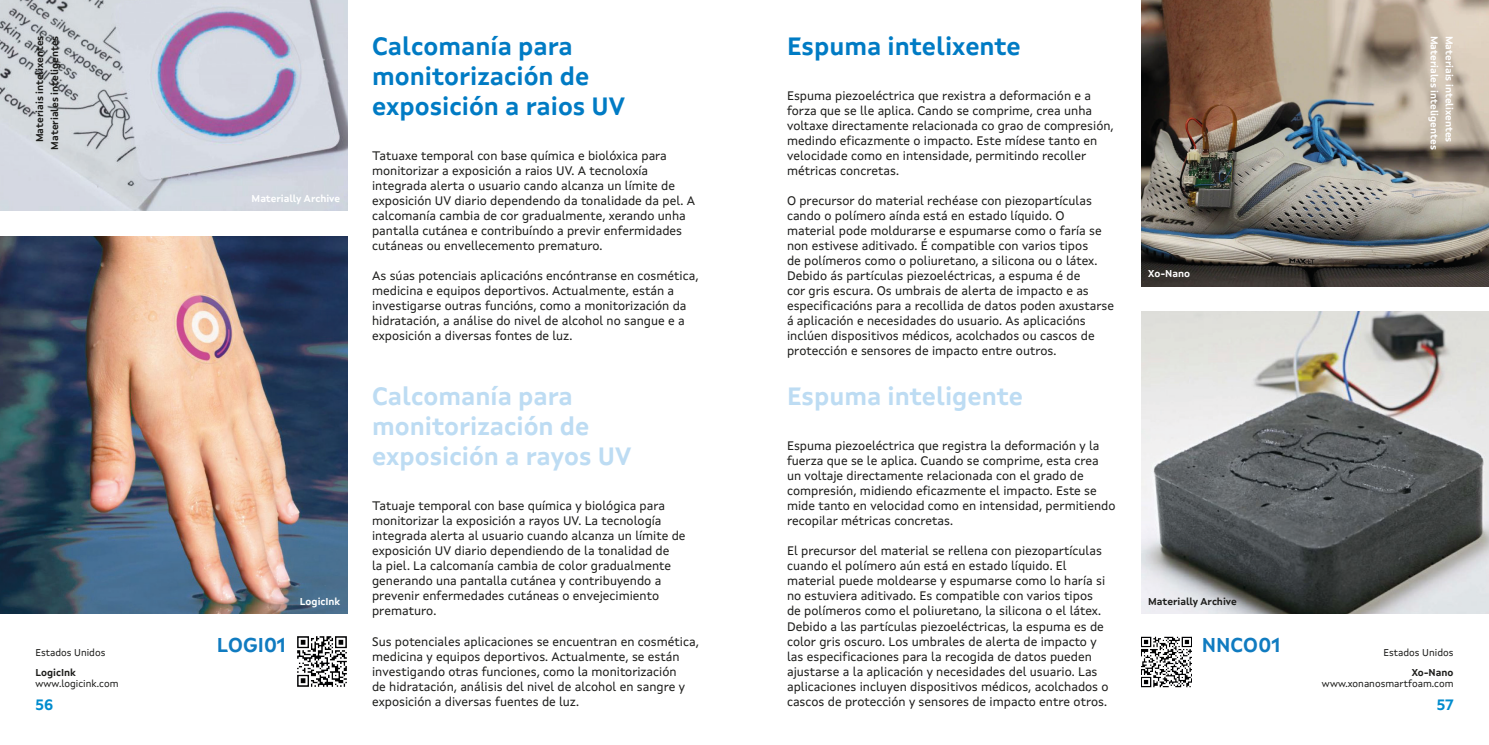
<style>
.page{position:relative;width:1489px;height:745px;background:#fff}
.page>*{position:absolute;margin:0;border:0;box-sizing:border-box;transform-origin:0 0}
.Título_mat_GAL{font:700 25px/30px "Xunta Sans";color:#007bc4}
.Título_mat_ES{font:700 25px/30px "Xunta Sans";color:#bddcf3}
.t1{font:700 20px "Xunta Sans";color:#107bc0}
.t2{font:700 15px "Xunta Sans";color:#008cce}
.t3{font:12.5px/15px "Xunta Sans";color:#1d1d1b}
.t4{font:700 10px "Xunta Sans";color:#fff}
.t5{font:700 10px "Xunta Sans";color:#1d1d1b}
.t6{font:10px "Xunta Sans";color:#1d1d1b}
</style>
<div class="page">
<img style="left:297px;top:636px;width:50px;height:50px">
<img style="left:0;top:236px;width:347px;height:377px">
<img style="left:0;top:0;width:347px;height:210px">
<img style="left:1141px;top:636px;width:50px;height:50px">
<img style="left:1141px;top:0;width:347px;height:286px">
<img style="left:1141px;top:311px;width:347px;height:302px">
<p class="t5" style="left:34px;top:142px;width:108px;rotate:-90deg">Materiais intelixentes</p>
<p class="t5" style="left:49px;top:149px;width:115px;rotate:-90deg">Materiales inteligentes</p>
<p class="t4" style="left:252px;top:192px;width:90px">Materially Archive</p>
<p class="Título_mat_GAL" style="left:372px;top:31px;width:254px">Calcomanía para monitorización de exposición a raios UV</p>
<p class="t3" style="left:372px;top:148px;width:324px">Tatuaxe temporal con base química e biolóxica para monitorizar a exposición a raios UV. A tecnoloxía integrada alerta o usuario cando alcanza un límite de exposición UV diario dependendo da tonalidade da pel. A calcomanía cambia de cor gradualmente, xerando unha pantalla cutánea e contribuíndo a previr enfermidades cutáneas ou envellecemento prematuro.</p>
<p class="t3" style="left:372px;top:268px;width:328px">As súas potenciais aplicacións encóntranse en cosmética, medicina e equipos deportivos. Actualmente, están a investigarse outras funcións, como a monitorización da hidratación, a análise do nivel de alcohol no sangue e a exposición a diversas fontes de luz.</p>
<p class="Título_mat_GAL" style="left:787px;top:31px;width:235px">Espuma intelixente</p>
<p class="t3" style="left:787px;top:88px;width:328px">Espuma piezoeléctrica que rexistra a deformación e a forza que se lle aplica. Cando se comprime, crea unha voltaxe directamente relacionada co grao de compresión, medindo eficazmente o impacto. Este mídese tanto en velocidade como en intensidade, permitindo recoller métricas concretas.</p>
<p class="t3" style="left:787px;top:193px;width:329px">O precursor do material rechéase con piezopartículas cando o polímero aínda está en estado líquido. O material pode moldurarse e espumarse como o faría se non estivese aditivado. É compatible con varios tipos<br>de polímeros como o poliuretano, a silicona ou o látex.<br>Debido ás partículas piezoeléctricas, a espuma é de<br>cor gris escura. Os umbrais de alerta de impacto e as especificacións para a recollida de datos poden axustarse á aplicación e necesidades do usuario. As aplicacións inclúen dispositivos médicos, acolchados ou cascos de protección e sensores de impacto entre outros.</p>
<p class="t4" style="left:1148px;top:268px;width:43px">Xo-Nano</p>
<p class="t4" style="left:1440px;top:36px;width:115px;rotate:90deg">Materiales inteligentes</p>
<p class="t4" style="left:1455px;top:36px;width:108px;rotate:90deg">Materiais intelixentes</p>
<p class="Título_mat_ES" style="left:372px;top:381px;width:260px">Calcomanía para monitorización de exposición a rayos UV</p>
<p class="t3" style="left:372px;top:498px;width:315px">Tatuaje temporal con base química y biológica para monitorizar la exposición a rayos UV. La tecnología integrada alerta al usuario cuando alcanza un límite de exposición UV diario dependiendo de la tonalidad de<br>la piel. La calcomanía cambia de color gradualmente generando una pantalla cutánea y contribuyendo a prevenir enfermedades cutáneas o envejecimiento prematuro.</p>
<p class="t3" style="left:372px;top:633px;width:328px">Sus potenciales aplicaciones se encuentran en cosmética, medicina y equipos deportivos. Actualmente, se están investigando otras funciones, como la monitorización<br>de hidratación, análisis del nivel de alcohol en sangre y exposición a diversas fuentes de luz.</p>
<p class="Título_mat_ES" style="left:787px;top:381px;width:237px">Espuma inteligente</p>
<p class="t3" style="left:787px;top:438px;width:330px">Espuma piezoeléctrica que registra la deformación y la fuerza que se le aplica. Cuando se comprime, esta crea un voltaje directamente relacionada con el grado de compresión, midiendo eficazmente el impacto. Este se mide tanto en velocidad como en intensidad, permitiendo recopilar métricas concretas.</p>
<p class="t3" style="left:787px;top:543px;width:323px">El precursor del material se rellena con piezopartículas cuando el polímero aún está en estado líquido. El material puede moldearse y espumarse como lo haría si no estuviera aditivado. Es compatible con varios tipos de polímeros como el poliuretano, la silicona o el látex.<br>Debido a las partículas piezoeléctricas, la espuma es de color gris oscuro. Los umbrales de alerta de impacto y las especificaciones para la recogida de datos pueden ajustarse a la aplicación y necesidades del usuario. Las aplicaciones incluyen dispositivos médicos, acolchados o cascos de protección y sensores de impacto entre otros.</p>
<p class="t4" style="left:300px;top:595px;width:42px">LogicInk</p>
<p class="t5" style="left:1148px;top:595px;width:90px">Materially Archive</p>
<p class="t1" style="left:217px;top:632px;width:70px">LOGI01</p>
<p class="t1" style="left:1201px;top:632px;width:80px">NNCO01</p>
<p class="t6" style="left:35px;top:646px;width:71px">Estados Unidos</p>
<p class="t5" style="left:35px;top:666px;width:42px">LogicInk</p>
<p class="t6" style="left:35px;top:677px;width:85px">www.logicink.com</p>
<p class="t6" style="left:1383px;top:646px;width:71px">Estados Unidos</p>
<p class="t5" style="left:1411px;top:666px;width:43px">Xo-Nano</p>
<p class="t6" style="left:1321px;top:677px;width:133px">www.xonanosmartfoam.com</p>
<p class="t2" style="left:35px;top:694px;width:19px">56</p>
<p class="t2" style="left:1436px;top:694px;width:18px">57</p>
</div>
